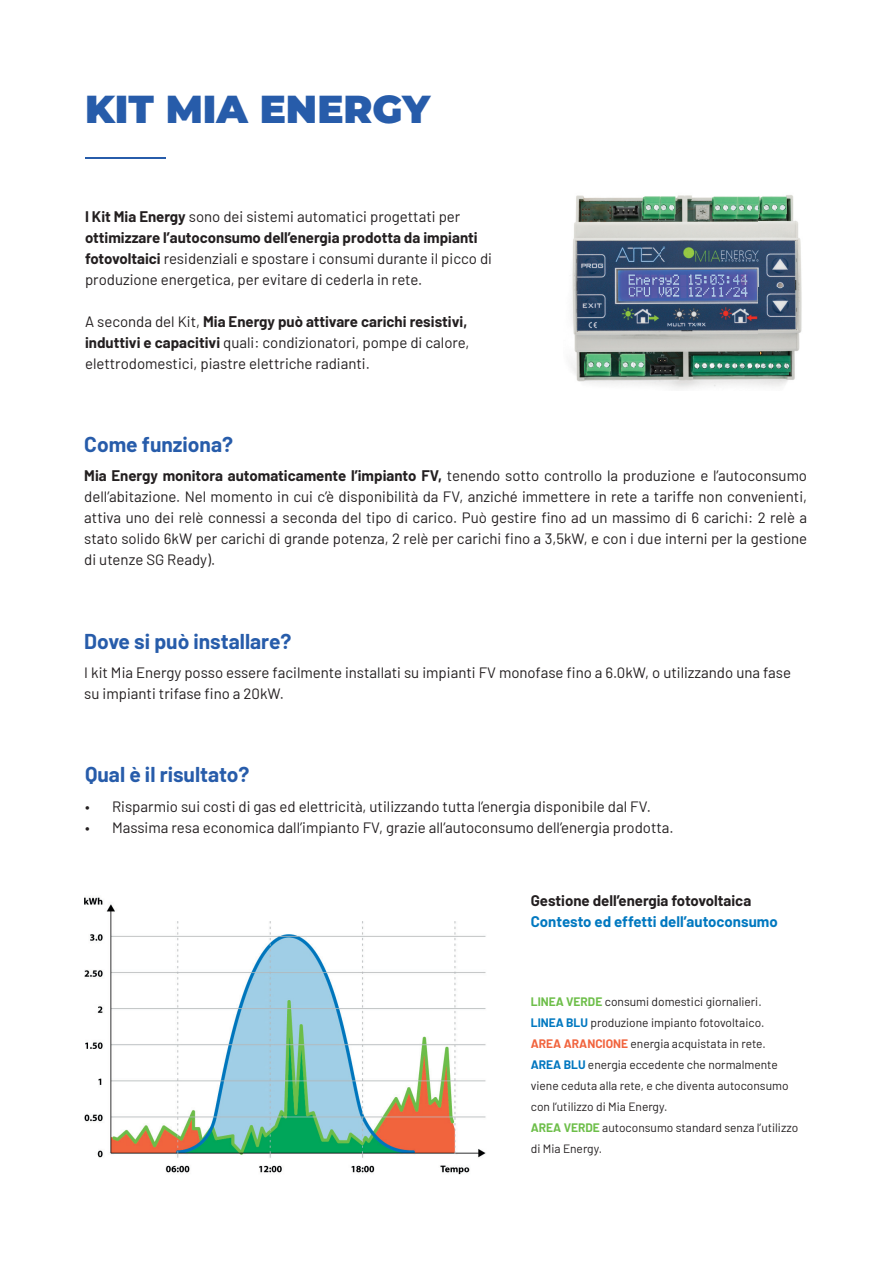
<style>
.page{position:relative;width:893px;height:1263px;background:#fff}
.page>*{position:absolute;margin:0;border:0;box-sizing:border-box;transform-origin:0 0}
.t1{font:900 39px "Montserrat";color:#275caa}
.t2{font:700 21px "Barlow";color:#275caa}
.t3{font:15px/21px "Barlow";color:#231f20}
.t4{font:700 15px "Barlow";color:#0078c0}
.t5{font:700 15px "Barlow";color:#231f20}
.t6{font:12px/21px "Barlow";color:#231f20}
.s1{font-weight:700}
.s2{font-weight:700;color:#6dbe49}
.s3{font-weight:700;color:#0078c0}
.s4{font-weight:700;color:#f1643e}
.s5{font-weight:700;color:#0076bf}
</style>
<div class="page">
<hr style="left:85px;top:157px;width:81px;height:1px;background:#275caa">
<img style="left:571px;top:195px;width:231px;height:194px">
<img style="left:84px;top:897px;width:402px;height:278px">
<h1 class="t1" style="left:85px;top:80px;width:347px">KIT MIA ENERGY</h1>
<p class="t3" style="left:85px;top:205px;width:408px"><span class="s1">I Kit Mia Energy</span> sono dei sistemi automatici progettati per <span class="s1">ottimizzare l’autoconsumo dell’energia prodotta da impianti fotovoltaici</span> residenziali e spostare i consumi durante il picco di produzione energetica, per evitare di cederla in rete.</p>
<p class="t3" style="left:85px;top:310px;width:386px">A seconda del Kit, <span class="s1">Mia Energy può attivare carichi resistivi, induttivi e capacitivi</span> quali: condizionatori, pompe di calore, elettrodomestici, piastre elettriche radianti.</p>
<h2 class="t2" style="left:84px;top:429px;width:150px">Come funziona?</h2>
<p class="t3" style="left:84px;top:464px;width:724px;text-align:justify"><span class="s1">Mia Energy monitora automaticamente l’impianto FV,</span> tenendo sotto controllo la produzione e l’autoconsumo dell’abitazione. Nel momento in cui c’è disponibilità da FV, anziché immettere in rete a tariffe non convenienti, attiva uno dei relè connessi a seconda del tipo di carico. Può gestire fino ad un massimo di 6 carichi: 2 relè a stato solido 6kW per carichi di grande potenza, 2 relè per carichi fino a 3,5kW, e con i due interni per la gestione di utenze SG Ready).</p>
<h2 class="t2" style="left:84px;top:625px;width:209px">Dove si può installare?</h2>
<p class="t3" style="left:84px;top:661px;width:708px">I kit Mia Energy posso essere facilmente installati su impianti FV monofase fino a 6.0kW, o utilizzando una fase su impianti trifase fino a 20kW.</p>
<h2 class="t2" style="left:85px;top:759px;width:166px">Qual è il risultato?</h2>
<p class="t3" style="left:85px;top:795px;width:567px">• Risparmio sui costi di gas ed elettricità, utilizzando tutta l’energia disponibile dal FV.</p>
<p class="t3" style="left:85px;top:816px;width:590px">• Massima resa economica dall’impianto FV, grazie all’autoconsumo dell’energia prodotta.</p>
<p class="t5" style="left:531px;top:889px;width:222px">Gestione dell’energia fotovoltaica</p>
<p class="t4" style="left:531px;top:910px;width:248px">Contesto ed effetti dell’autoconsumo</p>
<p class="t6" style="left:531px;top:990px;width:269px"><span class="s2">LINEA VERDE</span> consumi domestici giornalieri.<br><span class="s3">LINEA BLU</span> produzione impianto fotovoltaico.<br><span class="s4">AREA ARANCIONE</span> energia acquistata in rete.<br><span class="s5">AREA BLU</span> energia eccedente che normalmente viene ceduta alla rete, e che diventa autoconsumo con l’utilizzo di Mia Energy.<br><span class="s2">AREA VERDE</span> autoconsumo standard senza l’utilizzo di Mia Energy.</p>
</div>
